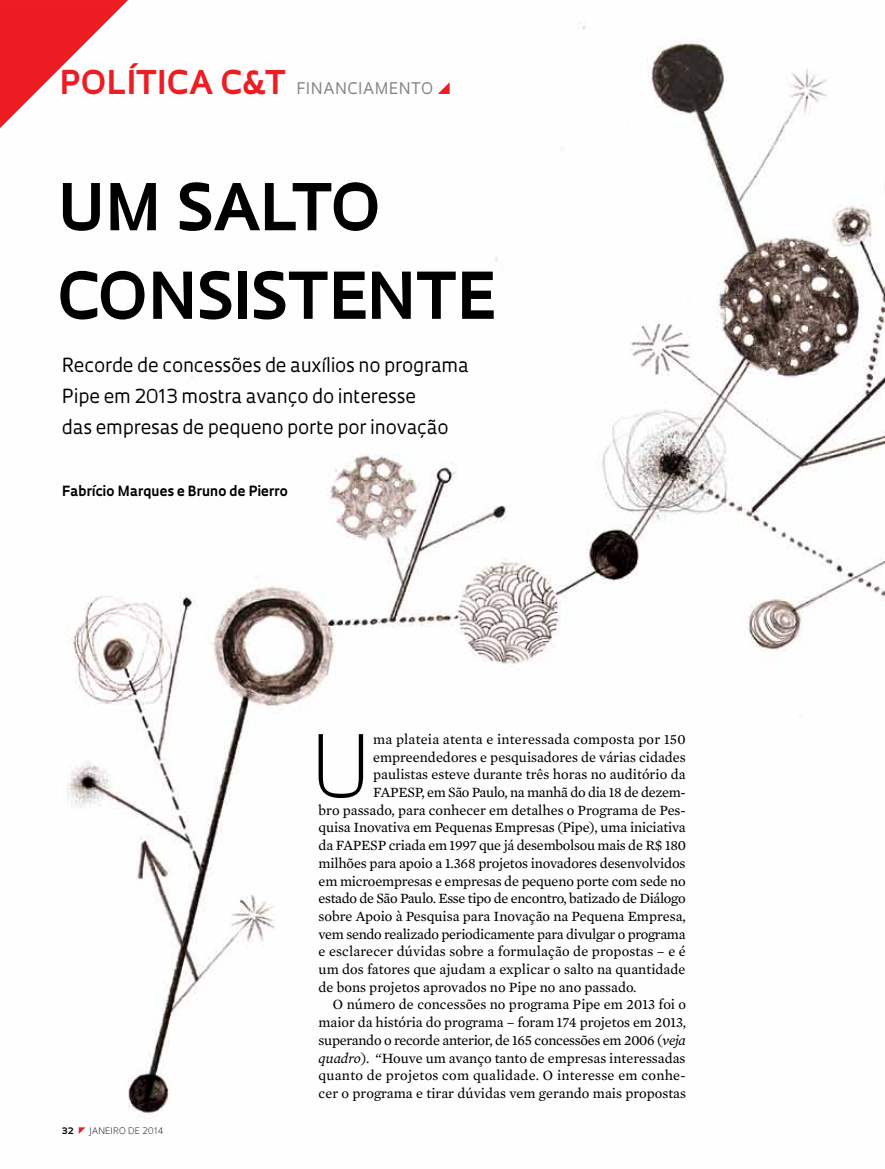
<style>
.page{position:relative;width:885px;height:1169px;background:#fff}
.page>*{position:absolute;margin:0;border:0;box-sizing:border-box;transform-origin:0 0}
.t1{font:300 83.55px "Oculum";color:#000}
.t2{font:700 62.7px/88.5px "Oculum";letter-spacing:.005em;color:#000}
.t3{font:18.75px/30.9px "Oculum";letter-spacing:-.01em;color:#000}
.t4{font:15.6px "Oculum";letter-spacing:.035em;color:#808285}
.t5{font:14.4px "Mercury Text G2";letter-spacing:-.005em;color:#000}
.t6{font:14.4px "Mercury Text G2";letter-spacing:-.025em;color:#000}
.t7{font:14.4px "Mercury Text G2";letter-spacing:.015em;color:#000}
.t8{font:700 13.65px "Oculum";letter-spacing:-.005em;color:#000}
.t9{font:300 8.7px "Oculum";letter-spacing:.015em;color:#000}
.t10{font:700 8.7px "Oculum";color:#000}
.s1{font-weight:700;font-size:31.95px;color:#ed1d24}
.s2{font-style:italic}
</style>
<div class="page">
<img style="left:67px;top:23px;width:818px;height:1094px">
<svg style="left:0;top:0;width:149px;height:149px"></svg>
<svg style="left:438px;top:82px;width:12px;height:12px"></svg>
<p class="t4" style="left:59px;top:78px;width:376px"><span class="s1">política c&amp;T</span> Financiamento</p>
<h2 class="t2" style="left:57px;top:159px;width:439px">Um salto consistente</h2>
<h3 class="t3" style="left:62px;top:349px;width:408px">Recorde de concessões de auxílios no programa<br>Pipe em 2013 mostra avanço do interesse<br>das empresas de pequeno porte por inovação</h3>
<p class="t8" style="left:62px;top:481px;width:227px">Fabrício M arques e Bruno de Pierro</p>
<p class="t10" style="left:62px;top:1124px;width:13px">32</p>
<p class="t9" style="left:89px;top:1124px;width:76px">JANEIRO DE 2014</p>
<h1 class="t1" style="left:310px;top:708px;width:63px">U</h1>
<p class="t7" style="left:373px;top:728px;width:314px">ma plateia atenta e interessada composta por 150</p>
<p class="t5" style="left:373px;top:746px;width:314px">empreendedores e pesquisadores de várias cidades</p>
<p class="t5" style="left:373px;top:764px;width:314px">paulistas esteve durante três horas no auditório da</p>
<p class="t6" style="left:373px;top:781px;width:314px">FAPESP, em São Paulo, na manhã do dia 18 de dezem-</p>
<p class="t5" style="left:319px;top:799px;width:369px">bro passado, para conhecer em detalhes o Programa de Pes-</p>
<p class="t5" style="left:319px;top:817px;width:369px">quisa Inovativa em Pequenas Empresas (Pipe), uma iniciativa</p>
<p class="t5" style="left:319px;top:835px;width:369px">da FAPESP criada em 1997 que já desembolsou mais de R$ 180</p>
<p class="t5" style="left:319px;top:852px;width:368px">milhões para apoio a 1.368 projetos inovadores desenvolvidos</p>
<p class="t5" style="left:319px;top:870px;width:369px">em microempresas e empresas de pequeno porte com sede no</p>
<p class="t6" style="left:319px;top:888px;width:368px">estado de São Paulo. Esse tipo de encontro, batizado de Diálogo</p>
<p class="t5" style="left:319px;top:905px;width:369px">sobre Apoio à Pesquisa para Inovação na Pequena Empresa,</p>
<p class="t5" style="left:319px;top:923px;width:368px">vem sendo realizado periodicamente para divulgar o programa</p>
<p class="t5" style="left:319px;top:941px;width:369px">e esclarecer dúvidas sobre a formulação de propostas – e é</p>
<p class="t5" style="left:319px;top:958px;width:368px">um dos fatores que ajudam a explicar o salto na quantidade</p>
<p class="t5" style="left:319px;top:976px;width:320px">de bons projetos aprovados no Pipe no ano passado.</p>
<p class="t5" style="left:333px;top:994px;width:355px">O número de concessões no programa Pipe em 2013 foi o</p>
<p class="t5" style="left:319px;top:1012px;width:369px">maior da história do programa – foram 174 projetos em 2013,</p>
<p class="t5" style="left:319px;top:1029px;width:369px">superando o recorde anterior, de 165 concessões em 2006 (<span class="s2">veja</span></p>
<p class="t5" style="left:319px;top:1047px;width:368px"><span class="s2">quadro</span>). “Houve um avanço tanto de empresas interessadas</p>
<p class="t7" style="left:319px;top:1065px;width:369px">quanto de projetos com qualidade. O interesse em conhe-</p>
<p class="t5" style="left:319px;top:1082px;width:369px">cer o programa e tirar dúvidas vem gerando mais propostas</p>
</div>
